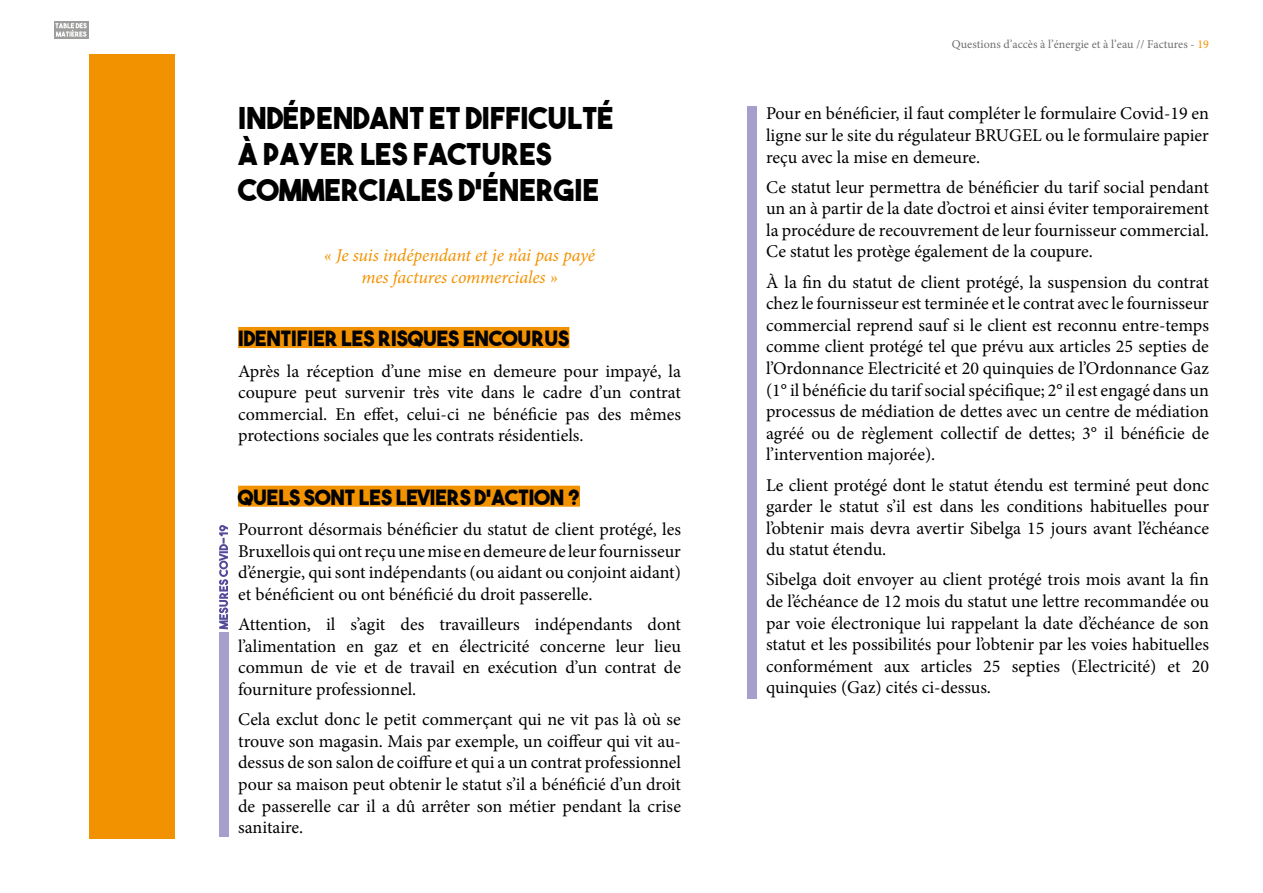
<style>
.page{position:relative;width:1263px;height:893px;background:#fff}
.page>*{position:absolute;margin:0;border:0;box-sizing:border-box;transform-origin:0 0}
.t1{font:30px/36px "The Bold Font";color:#000}
.t2{font:21px "The Bold Font";color:#000}
.t3{font:18px/21.6px "Minion Pro";color:#000;text-align:justify}
.t4{font:italic 18px/21.6px "Minion Pro";letter-spacing:-.005em;color:#f39200;text-align:center}
.t5{font:12px "Minion Pro";color:#706f6f}
.s1{color:#f39200}
</style>
<div class="page">
<div style="left:54px;top:21px;width:35px;height:17px;background:#9d9d9c"></div>
<svg style="left:55px;top:23px;width:32px;height:14px"></svg>
<div style="left:89px;top:54px;width:85px;height:785px;background:#f39200"></div>
<div style="left:238px;top:327px;width:331px;height:21px;background:#f39200"></div>
<div style="left:238px;top:486px;width:342px;height:21px;background:#f39200"></div>
<div style="left:747px;top:106px;width:9px;height:593px;background:#a69fce"></div>
<svg style="left:219px;top:525px;width:9px;height:104px"></svg>
<div style="left:219px;top:633px;width:9px;height:204px;background:#a69fce"></div>
<h1 class="t1" style="left:238px;top:99px;width:377px">INDÉPENDANT ET DIFFICULTÉ<br>À PAYER LES FACTURES<br>COMMERCIALES D’ÉNERGIE</h1>
<p class="t4" style="left:324px;top:244px;width:273px">« Je suis indépendant et je n’ai pas payé mes factures commerciales »</p>
<p class="t2" style="left:238px;top:325px;width:333px">IDENTIFIER LES RISQUES ENCOURUS</p>
<p class="t3" style="left:238px;top:360px;width:444px">Après la réception d’une mise en demeure pour impayé, la coupure peut survenir très vite dans le cadre d’un contrat commercial. En effet, celui-ci ne bénéficie pas des mêmes protections sociales que les contrats résidentiels.</p>
<p class="t2" style="left:238px;top:484px;width:343px">QUELS SONT LES LEVIERS D’ACTION ?</p>
<p class="t3" style="left:238px;top:519px;width:444px">Pourront désormais bénéficier du statut de client protégé, les Bruxellois qui ont reçu une mise en demeure de leur fournisseur d’énergie, qui sont indépendants (ou aidant ou conjoint aidant) et bénéficient ou ont bénéficié du droit passerelle.</p>
<p class="t3" style="left:238px;top:614px;width:444px">Attention, il s’agit des travailleurs indépendants dont l’alimentation en gaz et en électricité concerne leur lieu commun de vie et de travail en exécution d’un contrat de fourniture professionnel.</p>
<p class="t3" style="left:238px;top:709px;width:444px">Cela exclut donc le petit commerçant qui ne vit pas là où se trouve son magasin. Mais par exemple, un coiffeur qui vit au&shy;dessus de son salon de coiffure et qui a un contrat professionnel pour sa maison peut obtenir le statut s’il a bénéficié d’un droit de passerelle car il a dû arrêter son métier pendant la crise sanitaire.</p>
<p class="t5" style="left:952px;top:36px;width:258px">Questions d’accès à l’énergie et à l’eau // Factures - <span class="s1">19</span></p>
<p class="t3" style="left:766px;top:103px;width:444px">Pour en bénéficier, il faut compléter le formulaire Covid-19 en ligne sur le site du régulateur BRUGEL ou le formulaire papier reçu avec la mise en demeure.</p>
<p class="t3" style="left:766px;top:176px;width:444px">Ce statut leur permettra de bénéficier du tarif social pendant un an à partir de la date d’octroi et ainsi éviter temporairement la procédure de recouvrement de leur fournisseur commercial.<br>Ce statut les protège également de la coupure.</p>
<p class="t3" style="left:766px;top:271px;width:444px">À la fin du statut de client protégé, la suspension du contrat chez le fournisseur est terminée et le contrat avec le fournisseur commercial reprend sauf si le client est reconnu entre-temps comme client protégé tel que prévu aux articles 25 septies de l’Ordonnance Electricité et 20 quinquies de l’Ordonnance Gaz (1° il bénéficie du tarif social spécifique; 2° il est engagé dans un processus de médiation de dettes avec un centre de médiation agréé ou de règlement collectif de dettes; 3° il bénéficie de l’intervention majorée).</p>
<p class="t3" style="left:766px;top:474px;width:444px">Le client protégé dont le statut étendu est terminé peut donc garder le statut s’il est dans les conditions habituelles pour l’obtenir mais devra avertir Sibelga 15 jours avant l’échéance du statut étendu.</p>
<p class="t3" style="left:766px;top:569px;width:444px">Sibelga doit envoyer au client protégé trois mois avant la fin de l’échéance de 12 mois du statut une lettre recommandée ou par voie électronique lui rappelant la date d’échéance de son statut et les possibilités pour l’obtenir par les voies habituelles conformément aux articles 25 septies (Electricité) et 20 quinquies (Gaz) cités ci-dessus.</p>
</div>
